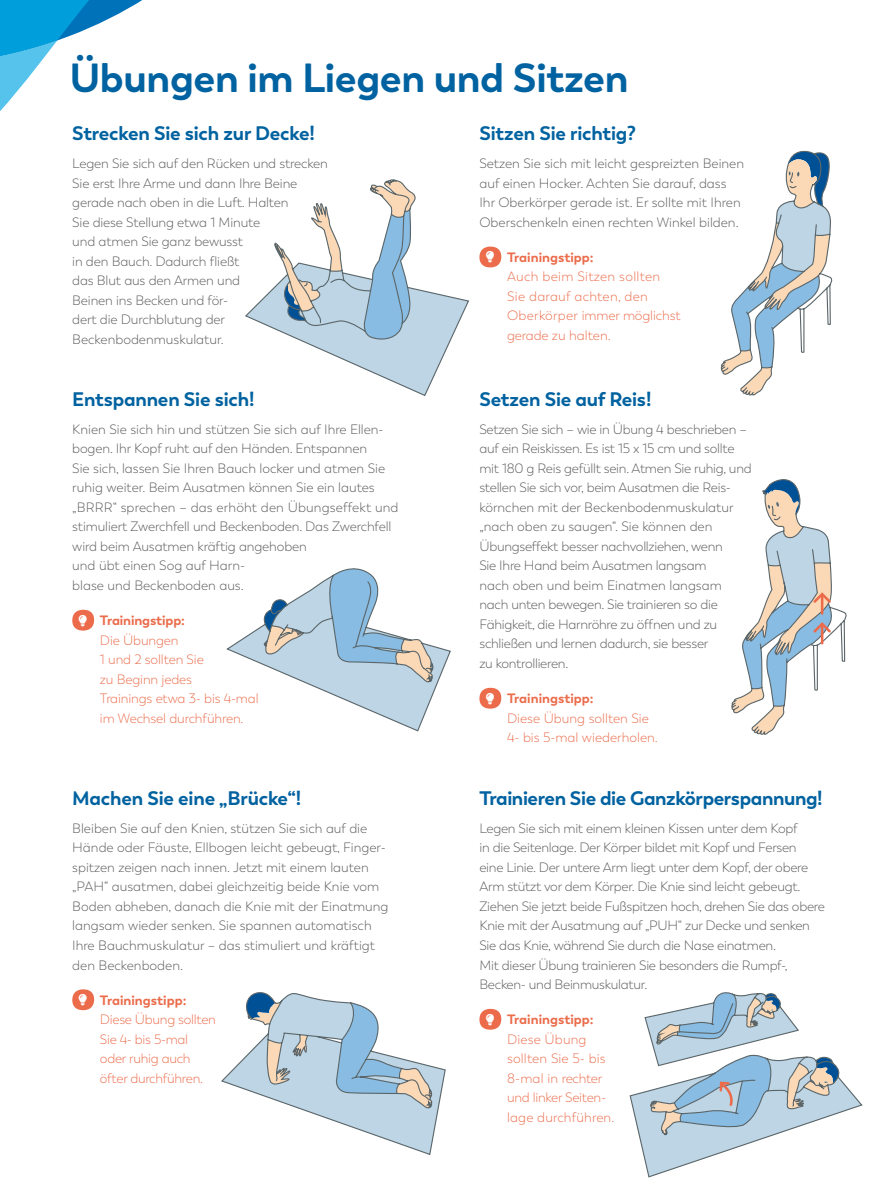
<style>
.page{position:relative;width:893px;height:1204px;background:#fff}
.page>*{position:absolute;margin:0;border:0;box-sizing:border-box;transform-origin:0 0}
.t1{font:700 40.5px "Boston";letter-spacing:-.01em;color:#0062a0}
.t2{font:700 19.5px "Boston";letter-spacing:-.01em;color:#0062a0}
.t3{font:300 13.5px/19.5px "Boston";letter-spacing:-.01em;color:#58585a}
.t4{font:300 13.5px/19.5px "Boston";letter-spacing:-.01em;color:#eb6b4a}
.t5{font:300 13.5px/19.5px "Boston";letter-spacing:.02em;color:#eb6b4a}
.t6{font:300 13.5px/19.5px "Boston";letter-spacing:.01em;color:#eb6b4a}
.t7{font:700 13.5px "Boston";color:#eb6b4a}
</style>
<div class="page">
<svg style="left:0;top:0;width:142px;height:111px"></svg>
<div style="left:72px;top:989px;width:22px;height:21px;background:#eb6b4a;border-radius:50%"></div>
<div style="left:72px;top:609px;width:22px;height:21px;background:#eb6b4a;border-radius:50%"></div>
<div style="left:479px;top:246px;width:22px;height:21px;background:#eb6b4a;border-radius:50%"></div>
<div style="left:479px;top:687px;width:22px;height:21px;background:#eb6b4a;border-radius:50%"></div>
<div style="left:479px;top:1008px;width:22px;height:21px;background:#eb6b4a;border-radius:50%"></div>
<svg style="left:245px;top:179px;width:224px;height:217px"></svg>
<svg style="left:226px;top:568px;width:225px;height:164px"></svg>
<svg style="left:721px;top:150px;width:112px;height:246px"></svg>
<svg style="left:221px;top:992px;width:225px;height:163px"></svg>
<svg style="left:731px;top:479px;width:116px;height:256px"></svg>
<svg style="left:629px;top:992px;width:234px;height:186px"></svg>
<h1 class="t1" style="left:69px;top:53px;width:561px">Übungen im Liegen und Sitzen</h1>
<h2 class="t2" style="left:72px;top:121px;width:244px">Strecken Sie sich zur Decke!</h2>
<p class="t3" style="left:72px;top:154px;width:257px">Legen Sie sich auf den Rücken und strecken<br>Sie erst Ihre Arme und dann Ihre Beine gerade nach oben in die Luft. Halten<br>Sie diese Stellung etwa 1 Minute<br>und atmen Sie ganz bewusst<br>in den Bauch. Dadurch fließt<br>das Blut aus den Armen und<br>Beinen ins Becken und för-<br>dert die Durchblutung der<br>Beckenbodenmuskulatur.</p>
<h2 class="t2" style="left:72px;top:387px;width:184px">Entspannen Sie sich!</h2>
<p class="t3" style="left:72px;top:419px;width:328px">Knien Sie sich hin und stützen Sie sich auf Ihre Ellen&shy;bogen. Ihr Kopf ruht auf den Händen. Entspannen<br>Sie sich, lassen Sie Ihren Bauch locker und atmen Sie ruhig weiter. Beim Ausatmen können Sie ein lautes „BRRR“ sprechen – das erhöht den Übungseffekt und stimuliert Zwerchfell und Beckenboden. Das Zwerchfell wird beim Ausatmen kräftig angehoben<br>und übt einen Sog auf Harn-<br>blase und Beckenboden aus.</p>
<p class="t7" style="left:100px;top:612px;width:87px">Trainingstipp:</p>
<p class="t4" style="left:100px;top:630px;width:160px">Die Übungen<br>1 und 2 sollten Sie<br>zu Beginn jedes<br>Trainings etwa 3- bis 4-mal im Wechsel durchführen.</p>
<h2 class="t2" style="left:72px;top:786px;width:231px">Machen Sie eine „Brücke“!</h2>
<p class="t3" style="left:72px;top:818px;width:318px">Bleiben Sie auf den Knien, stützen Sie sich auf die Hände oder Fäuste, Ellbogen leicht gebeugt, Finger&shy;spitzen zeigen nach innen. Jetzt mit einem lauten „PAH“ ausatmen, dabei gleichzeitig beide Knie vom Boden abheben, danach die Knie mit der Einatmung langsam wieder senken. Sie spannen automatisch Ihre Bauchmuskulatur – das stimuliert und kräftigt den Beckenboden.</p>
<p class="t7" style="left:100px;top:991px;width:88px">Trainingstipp:</p>
<p class="t4" style="left:100px;top:1009px;width:118px">Diese Übung sollten<br>Sie 4- bis 5-mal oder ruhig auch öfter durchführen.</p>
<h2 class="t2" style="left:479px;top:121px;width:158px">Sitzen Sie richtig?</h2>
<p class="t3" style="left:479px;top:154px;width:266px">Setzen Sie sich mit leicht gespreizten Beinen auf einen Hocker. Achten Sie darauf, dass Ihr Oberkörper gerade ist. Er sollte mit Ihren Oberschenkeln einen rechten Winkel bilden.</p>
<p class="t7" style="left:507px;top:249px;width:88px">Trainingstipp:</p>
<p class="t5" style="left:507px;top:267px;width:175px">Auch beim Sitzen sollten<br>Sie darauf achten, den<br>Oberkörper immer möglichst gerade zu halten.</p>
<h2 class="t2" style="left:479px;top:387px;width:173px">Setzen Sie auf Reis!</h2>
<p class="t3" style="left:479px;top:419px;width:274px">Setzen Sie sich – wie in Übung 4 beschrieben – auf ein Reiskissen. Es ist 15 x 15 cm und sollte mit 180 g Reis gefüllt sein. Atmen Sie ruhig, und stellen Sie sich vor, beim Ausatmen die Reis&shy;körnchen mit der Beckenbodenmuskulatur „nach oben zu saugen“. Sie können den Übungseffekt besser nachvollziehen, wenn<br>Sie Ihre Hand beim Ausatmen langsam<br>nach oben und beim Einatmen langsam nach unten bewegen. Sie trainieren so die Fähigkeit, die Harnröhre zu öffnen und zu schließen und lernen dadurch, sie besser<br>zu kontrollieren.</p>
<p class="t7" style="left:507px;top:690px;width:88px">Trainingstipp:</p>
<p class="t4" style="left:507px;top:708px;width:152px">Diese Übung sollten Sie<br>4- bis 5-mal wiederholen.</p>
<h2 class="t2" style="left:479px;top:786px;width:345px">Trainieren Sie die Ganzkörperspannung!</h2>
<p class="t3" style="left:479px;top:818px;width:347px">Legen Sie sich mit einem kleinen Kissen unter dem Kopf<br>in die Seitenlage. Der Körper bildet mit Kopf und Fersen<br>eine Linie. Der untere Arm liegt unter dem Kopf, der obere Arm stützt vor dem Körper. Die Knie sind leicht gebeugt.<br>Ziehen Sie jetzt beide Fußspitzen hoch, drehen Sie das obere Knie mit der Ausatmung auf „PUH“ zur Decke und senken Sie das Knie, während Sie durch die Nase einatmen.<br>Mit dieser Übung trainieren Sie besonders die Rumpf-, Becken- und Beinmuskulatur.</p>
<p class="t7" style="left:507px;top:1011px;width:88px">Trainingstipp:</p>
<p class="t6" style="left:507px;top:1029px;width:109px">Diese Übung sollten Sie 5- bis<br>8-mal in rechter und linker Seiten&shy;lage durchführen.</p>
</div>
